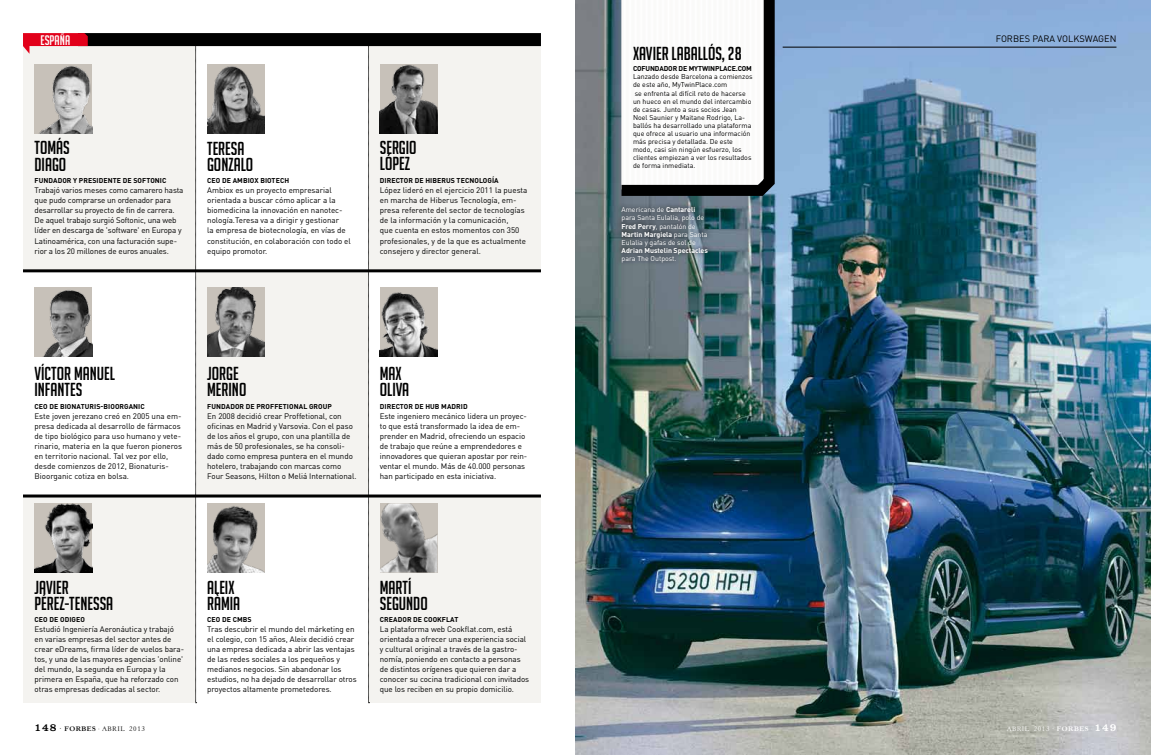
<style>
.page{position:relative;width:1151px;height:755px;background:#fff}
.page>*{position:absolute;margin:0;border:0;box-sizing:border-box;transform-origin:0 0}
.t1{font:18.3px/16px "Big Noodle Titling";color:#000}
.t2{font:13.5px "Big Noodle Titling";color:#fff}
.t3{font:9.2px "DIN Pro";color:#000}
.t4{font:8px/10px "DIN Pro";letter-spacing:-.005em;color:#000}
.t5{font:7px/8px "DIN Pro";color:#000}
.t6{font:700 7px "DIN Pro";letter-spacing:.01em;color:#000}
.t7{font:7px/8px "DIN Pro";color:#fff}
.t8{font:700 7px "DIN Pro";letter-spacing:-.015em;color:#000}
.t9{font:700 7px "DIN Pro";color:#fff}
.t10{font:700 6.5px "Horley Old Style";letter-spacing:.08em;color:#000}
.t11{font:700 6.5px "Horley Old Style";letter-spacing:.08em;color:#fff}
.s1{font-weight:700}
.s2{font-family:"Clarendon";font-weight:400;font-size:11px}
.s3{font-weight:400;font-size:8px}
.s4{font-weight:400;font-size:6px}
.s5{font-weight:400}
.s6{font-weight:400;font-size:7px}
</style>
<div class="page">
<div style="left:196px;top:270px;width:172px;height:225px;background:#f4f3f0"></div>
<div style="left:23px;top:46px;width:173px;height:225px;background:#f4f3f0"></div>
<div style="left:23px;top:495px;width:173px;height:207px;background:#f4f3f0"></div>
<div style="left:368px;top:46px;width:173px;height:225px;background:#f4f3f0"></div>
<div style="left:368px;top:495px;width:173px;height:207px;background:#f4f3f0"></div>
<img style="left:575px;top:0;width:576px;height:754px">
<img style="left:35px;top:503px;width:57px;height:69px">
<img style="left:380px;top:64px;width:57px;height:69px">
<img style="left:35px;top:287px;width:57px;height:69px">
<img style="left:207px;top:287px;width:58px;height:69px">
<img style="left:207px;top:503px;width:58px;height:69px">
<img style="left:35px;top:64px;width:57px;height:69px">
<img style="left:380px;top:287px;width:57px;height:69px">
<img style="left:380px;top:503px;width:57px;height:69px">
<img style="left:207px;top:64px;width:58px;height:69px">
<div style="left:78px;top:33px;width:463px;height:13px;background:#000"></div>
<hr style="left:23px;top:269px;width:518px;height:3px;background:#000">
<hr style="left:23px;top:494px;width:518px;height:3px;background:#000">
<svg style="left:368px;top:46px;width:2px;height:657px"></svg>
<svg style="left:195px;top:46px;width:2px;height:657px"></svg>
<svg style="left:610px;top:0;width:170px;height:201px"></svg>
<svg style="left:617px;top:202px;width:95px;height:64px;background:#596771"></svg>
<svg style="left:23px;top:33px;width:65px;height:21px"></svg>
<hr style="left:783px;top:47px;width:333px;height:1px;background:#000">
<h2 class="t2" style="left:41px;top:33px;width:30px">ESPAÑA</h2>
<p class="t3" style="left:996px;top:33px;width:120px">FORBES PARA VOLKSWAGEN</p>
<h1 class="t1" style="left:633px;top:46px;width:110px">XAVIER LABALLÓS, 28</h1>
<p class="t8" style="left:633px;top:64px;width:120px">COFUNDADOR DE MYTWINPLACE.COM</p>
<p class="t5" style="left:633px;top:73px;width:121px">Lanzado desde Barcelona a comienzos de este año, MyTwinPlace.com<br>se enfrenta al difícil reto de hacerse un hueco en el mundo del intercambio de casas. Junto a sus socios Jean Noel Saunier y Maitane Rodrigo, La&shy;ballós ha desarrollado una plataforma que ofrece al usuario una información más precisa y detallada. De este modo, casi sin ningún esfuerzo, los clientes empiezan a ver los resultados de forma inmediata.</p>
<p class="t7" style="left:621px;top:205px;width:87px">Americana de <span class="s1">CANTARELI </span>para Santa Eulalia, polo de<br><span class="s1">FRED PERRY</span>, pantalón de<br><span class="s1">MARTIN MARGIELA</span> para Santa<br>Eulalia y gafas de sol de</p>
<p class="t9" style="left:621px;top:245px;width:88px">ADRIAN M USTELIN SPECTACLES</p>
<p class="t7" style="left:621px;top:253px;width:56px">para The Outpost.</p>
<h1 class="t1" style="left:35px;top:140px;width:37px">TOMÁS<br>DIAGO</h1>
<h1 class="t1" style="left:380px;top:140px;width:38px">SERGIO<br>LÓPEZ</h1>
<h1 class="t1" style="left:207px;top:140px;width:48px">TERESA<br>GONZALO</h1>
<p class="t6" style="left:380px;top:176px;width:120px">DIRECTOR DE H IBERUS TECNOLOGÍA</p>
<p class="t4" style="left:380px;top:185px;width:149px">López lideró en el ejercicio 2011 la puesta en marcha de Hiberus Tecnología, em&shy;presa referente del sector de tecnologías de la información y la comunicación,<br>que cuenta en estos momentos con 350 profesionales, y de la que es actualmente consejero y director general.</p>
<p class="t6" style="left:35px;top:176px;width:132px">FUNDADOR Y PRESIDENTE DE SOFTONIC</p>
<p class="t4" style="left:35px;top:185px;width:150px">Trabajó varios meses como camarero hasta que pudo comprarse un ordenador para desarrollar su proyecto de fin de carrera.<br>De aquel trabajo surgió Softonic, una web líder en descarga de 'software' en Europa y Latinoamérica, con una facturación supe&shy;rior a los 20 millones de euros anuales.</p>
<p class="t6" style="left:207px;top:176px;width:6px">CEO</p>
<p class="t6" style="left:222px;top:176px;width:16px">DE AMBI</p>
<p class="t6" style="left:250px;top:176px;width:40px">OX BIOTECH</p>
<p class="t4" style="left:207px;top:185px;width:145px">Ambiox es un proyecto empresarial orientada a buscar cómo aplicar a la biomedicina la innovación en nanotec&shy;nología.Teresa va a dirigir y gestionar<br>la empresa de biotecnología, en vías de constitución, en colaboración con todo el equipo promotor.</p>
<h1 class="t1" style="left:35px;top:365px;width:82px">VÍCTOR MANUEL<br>INFANTES</h1>
<h1 class="t1" style="left:207px;top:365px;width:41px">JORGE<br>MERINO</h1>
<p class="t6" style="left:35px;top:401px;width:111px">CEO DE BIONATURIS-BIOORGANIC</p>
<p class="t4" style="left:35px;top:410px;width:149px">Este joven jerezano creó en 2005 una em&shy;presa dedicada al desarrollo de fármacos de tipo biológico para uso humano y vete&shy;rinario, materia en la que fueron pioneros en territorio nacional. Tal vez por ello, desde comienzos de 2012, Bionaturis-Bioorganic cotiza en bolsa.</p>
<p class="t6" style="left:207px;top:401px;width:126px">FUNDADOR DE PROFFETIONAL GROUP</p>
<p class="t4" style="left:207px;top:410px;width:151px">En 2008 decidió crear Proffetional, con oficinas en Madrid y Varsovia. Con el paso de los años el grupo, con una plantilla de más de 50 profesionales, se ha consoli&shy;dado como empresa puntera en el mundo hotelero, trabajando con marcas como Four Seasons, Hilton o Meliá International.</p>
<h1 class="t1" style="left:380px;top:365px;width:31px">MAX<br>OLIVA</h1>
<p class="t6" style="left:380px;top:401px;width:89px">DIRECTOR DE HUB MADRID</p>
<p class="t4" style="left:380px;top:410px;width:149px">Este ingeniero mecánico lidera un proyec&shy;to que está transformado la idea de em&shy;prender en Madrid, ofreciendo un espacio de trabajo que reúne a emprendedores e innovadores que quieran apostar por rein&shy;ventar el mundo. Más de 40.000 personas han participado en esta iniciativa.</p>
<h1 class="t1" style="left:35px;top:578px;width:80px">JAVIER<br>PÉREZ-TENESSA</h1>
<p class="t6" style="left:35px;top:613px;width:43px">CEO DE ODIGEO</p>
<p class="t4" style="left:35px;top:623px;width:151px">Estudió Ingeniería Aeronáutica y trabajó en varias empresas del sector antes de crear eDreams, firma líder de vuelos bara&shy;tos, y una de las mayores agencias 'online' del mundo, la segunda en Europa y la primera en España, que ha reforzado con otras empresas dedicadas al sector.</p>
<h1 class="t1" style="left:207px;top:578px;width:35px">ALEIX<br>RÀMIA</h1>
<p class="t6" style="left:207px;top:613px;width:36px">CEO DE CMBS</p>
<p class="t4" style="left:207px;top:623px;width:151px">Tras descubrir el mundo del márketing en el colegio, con 15 años, Aleix decidió crear una empresa dedicada a abrir las ventajas de las redes sociales a los pequeños y medianos negocios. Sin abandonar los estudios, no ha dejado de desarrollar otros proyectos altamente prometedores.</p>
<h1 class="t1" style="left:380px;top:578px;width:49px">MARTÍ<br>SEGUNDO</h1>
<p class="t6" style="left:380px;top:613px;width:50px">CREADOR DE COO</p>
<p class="t6" style="left:437px;top:613px;width:23px">KFLAT</p>
<p class="t4" style="left:380px;top:623px;width:151px">La plataforma web Cookflat.com, está orientada a ofrecer una experiencia social y cultural original a través de la gastro&shy;nomía, poniendo en contacto a personas de distintos orígenes que quieren dar a conocer su cocina tradicional con invitados que los reciben en su propio domicilio.</p>
<p class="t10" style="left:35px;top:724px;width:112px"><span class="s2">148</span> <span class="s3">·</span> FORBES <span class="s4">·</span> <span class="s5">ABRIL</span> <span class="s6">2013</span></p>
<p class="t11" style="left:1007px;top:724px;width:111px"><span class="s5">ABRIL</span> <span class="s6">2013</span> <span class="s3">·</span> FORBES <span class="s4">·</span> <span class="s2">149</span></p>
</div>
